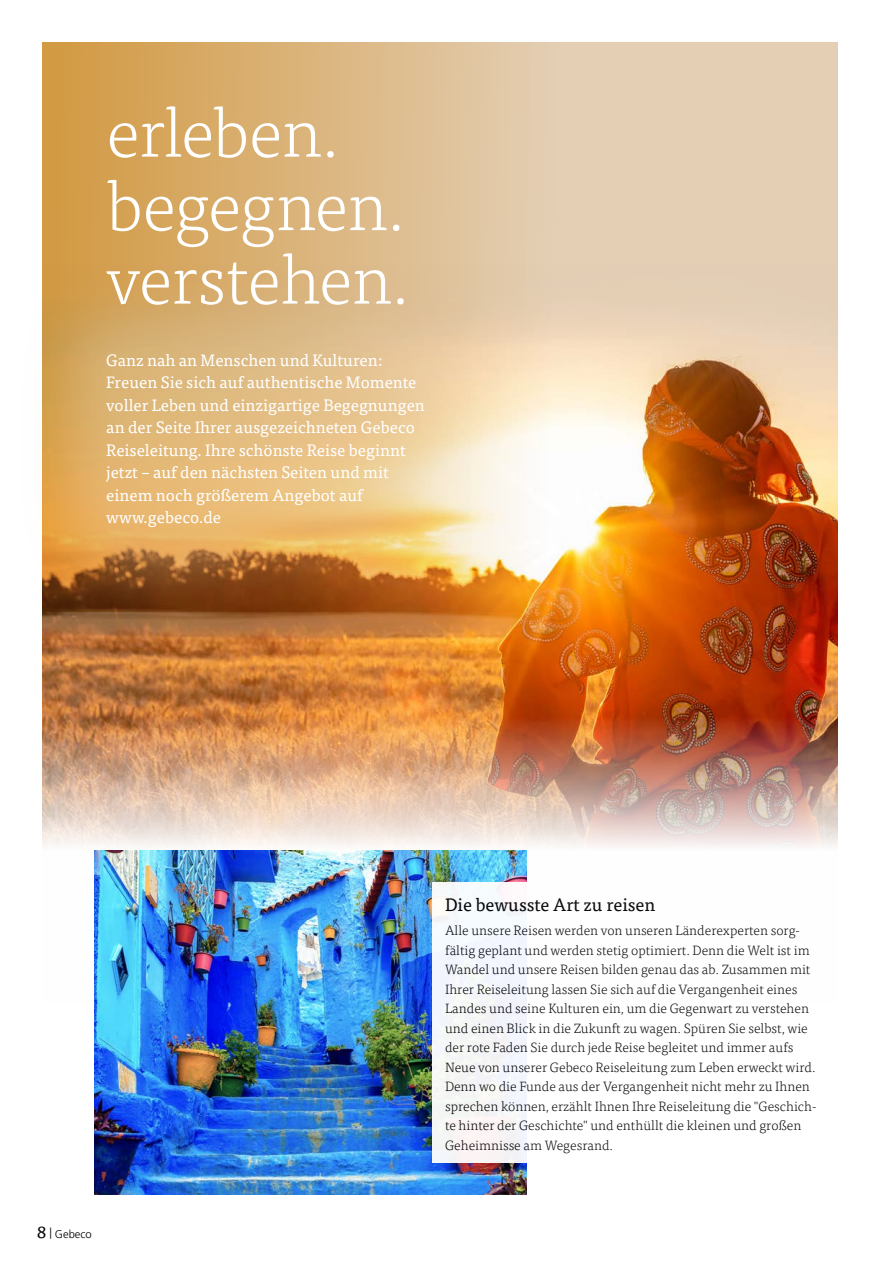
<style>
.page{position:relative;width:893px;height:1263px;background:#fff}
.page>*{position:absolute;margin:0;border:0;box-sizing:border-box;transform-origin:0 0}
.t1{font:300 69px/73.5px "Tisa OT";letter-spacing:-.015em;color:#fff}
.t2{font:18px "Tisa OT";color:#000}
.t3{font:16.5px/22.5px "Tisa OT";color:#fff}
.t4{font:300 13.5px/19.5px "Tisa OT";color:#000}
.t5{font:300 11.25px "Frutiger LT Pro";color:#000}
.s1{font-family:"Tisa OT";font-weight:400;font-size:18px}
</style>
<div class="page">
<div style="left:43px;top:43px;width:795px;height:960px;background:#e4cfb5"></div>
<img style="left:43px;top:329px;width:795px;height:594px">
<svg style="left:43px;top:43px;width:544px;height:569px"></svg>
<img style="left:95px;top:850px;width:431px;height:344px">
<div style="left:432px;top:882px;width:406px;height:281px;background:#fff"></div>
<hr style="left:892px;top:682px;width:1px;height:512px;background:#00677b">
<div style="left:18px;top:265px;width:493px;height:349px;background:#e4cfb5;opacity:.4"></div>
<h1 class="t1" style="left:106px;top:97px;width:305px">erleben. begegnen. verstehen.</h1>
<p class="t3" style="left:106px;top:349px;width:320px">Ganz nah an Menschen und Kulturen:<br>Freuen Sie sich auf authentische Momente voller Leben und einzigartige Begegnungen an der Seite Ihrer ausgezeichneten Gebeco Reiseleitung. Ihre schönste Reise beginnt jetzt – auf den nächsten Seiten und mit einem noch größerem Angebot auf www.gebeco.de</p>
<p class="t5" style="left:37px;top:1227px;width:57px"><span class="s1">8</span> | Gebeco</p>
<h2 class="t2" style="left:445px;top:894px;width:212px">Die bewusste Art zu reisen</h2>
<p class="t4" style="left:445px;top:921px;width:373px">Alle unsere Reisen werden von unseren Länderexperten sorg&shy;fältig geplant und werden stetig optimiert. Denn die Welt ist im Wandel und unsere Reisen bilden genau das ab. Zusammen mit Ihrer Reiseleitung lassen Sie sich auf die Vergangenheit eines Landes und seine Kulturen ein, um die Gegenwart zu verstehen und einen Blick in die Zukunft zu wagen. Spüren Sie selbst, wie der rote Faden Sie durch jede Reise begleitet und immer aufs Neue von unserer Gebeco Reiseleitung zum Leben erweckt wird.<br>Denn wo die Funde aus der Vergangenheit nicht mehr zu Ihnen sprechen können, erzählt Ihnen Ihre Reiseleitung die "Geschich&shy;te hinter der Geschichte" und enthüllt die kleinen und großen Geheimnisse am Wegesrand.</p>
</div>
